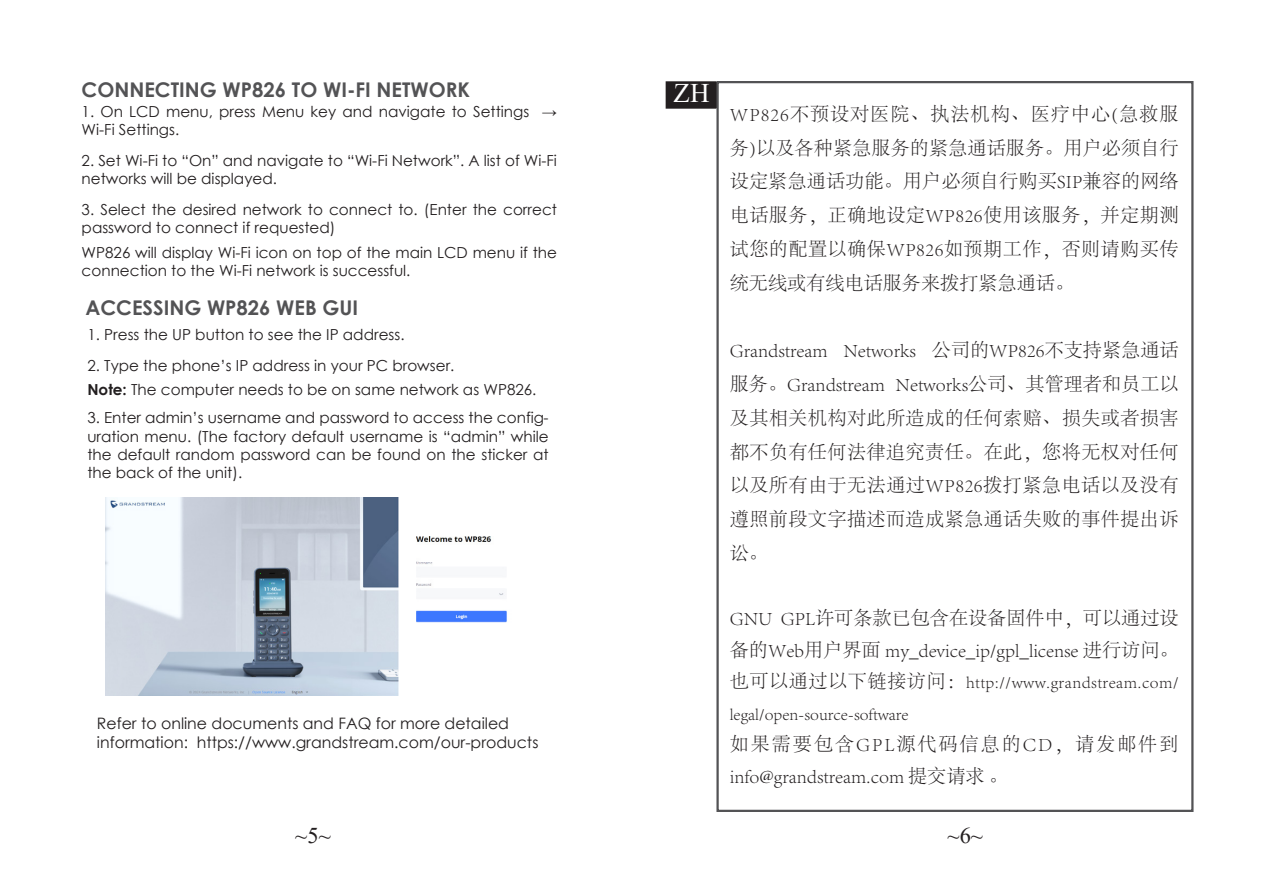
<style>
.page{position:relative;width:1276px;height:893px;background:#fff}
.page>*{position:absolute;margin:0;border:0;box-sizing:border-box;transform-origin:0 0}
.t1{font:27px "Times New Roman";color:#fff}
.t2{font:22.5px "Times New Roman";color:#231f20}
.t3{font:700 20.25px "Century Gothic";color:#535355}
.t4{font:300 19.12px/33.8px "Adobe Song Std";letter-spacing:.02em;color:#231f20;text-align:justify}
.t5{font:300 19.12px/31.5px "Adobe Song Std";color:#231f20}
.t6{font:300 19.12px/31.5px "Adobe Song Std";letter-spacing:.1em;color:#231f20}
.t7{font:300 16.88px/31.5px "Adobe Song Std";color:#231f20}
.t8{font:15.75px "Century Gothic";color:#231f20}
.t9{font:15.3px/18.2px "Century Gothic";color:#231f20}
.s1{font-weight:700}
.s2{font-size:19.12px}
</style>
<div class="page">
<img style="left:105px;top:498px;width:402px;height:198px">
<div style="left:667px;top:82px;width:49px;height:26px;background:#231f20"></div>
<div style="left:665px;top:81px;width:52px;height:28px;border:2px solid #231f20"></div>
<div style="left:716px;top:81px;width:477px;height:731px;border:2px solid #535355"></div>
<p class="t3" style="left:82px;top:74px;width:390px">CONNECTING WP826 TO WI-FI NETWORK</p>
<p class="t9" style="left:82px;top:102px;width:477px">1. On LCD menu, press Menu key and navigate to Settings →<br>Wi-Fi Settings.</p>
<p class="t9" style="left:82px;top:151px;width:477px">2. Set Wi-Fi to “On” and navigate to “Wi-Fi Network”. A list of Wi-Fi networks will be displayed.</p>
<p class="t9" style="left:82px;top:200px;width:477px">3. Select the desired network to connect to. (Enter the correct password to connect if requested)</p>
<p class="t9" style="left:82px;top:243px;width:477px">WP826 will display Wi-Fi icon on top of the main LCD menu if the connection to the Wi-Fi network is successful.</p>
<p class="t3" style="left:85px;top:292px;width:274px">ACCESSING WP826 WEB GUI</p>
<p class="t9" style="left:87px;top:325px;width:319px">1. Press the UP button to see the IP address.</p>
<p class="t9" style="left:87px;top:356px;width:368px">2. Type the phone’s IP address in your PC browser.</p>
<p class="t9" style="left:87px;top:381px;width:450px"><span class="s1">Note:</span> The computer needs to be on same network as WP826.</p>
<p class="t9" style="left:87px;top:408px;width:463px;text-align:justify">3. Enter admin’s username and password to access the config&shy;uration menu. (The factory default username is “admin” while the default random password can be found on the sticker at the back of the unit).</p>
<p class="t8" style="left:97px;top:712px;width:413px">Refer to online documents and FAQ for more detailed</p>
<p class="t8" style="left:97px;top:731px;width:443px">information: https://www.grandstream.com/our-products</p>
<p class="t1" style="left:673px;top:74px;width:37px">ZH</p>
<p class="t4" style="left:730px;top:98px;width:450px">WP826不预设对医院、执法机构、医疗中心(急救服务)以及各种紧急服务的紧急通话服务。用户必须自行设定紧急通话功能。用户必须自行购买SIP兼容的网络电话服务，正确地设定WP826使用该服务，并定期测试您的配置以确保WP826如预期工作，否则请购买传统无线或有线电话服务来拨打紧急通话。</p>
<p class="t4" style="left:730px;top:334px;width:450px">Grandstream Networks 公司的WP826不支持紧急通话服务。Grandstream Networks公司、其管理者和员工以及其相关机构对此所造成的任何索赔、损失或者损害都不负有任何法律追究责任。在此，您将无权对任何以及所有由于无法通过WP826拨打紧急电话以及没有遵照前段文字描述而造成紧急通话失败的事件提出诉讼。</p>
<p class="t5" style="left:730px;top:603px;width:450px">GNU GPL许可条款已包含在设备固件中，可以通过设备的Web用户界面 my_device_ip/gpl_license 进行访问。</p>
<p class="t7" style="left:730px;top:667px;width:450px"><span class="s2">也可以通过以下链接访问：</span>http://www.grandstream.com/ legal/open-source-software</p>
<p class="t6" style="left:730px;top:729px;width:450px">如果需要包含GPL源代码信息的CD，请发邮件到info@grandstream.com 提交请求 。</p>
<h2 class="t2" style="left:295px;top:819px;width:37px">~5~</h2>
<h2 class="t2" style="left:947px;top:819px;width:37px">~6~</h2>
</div>
